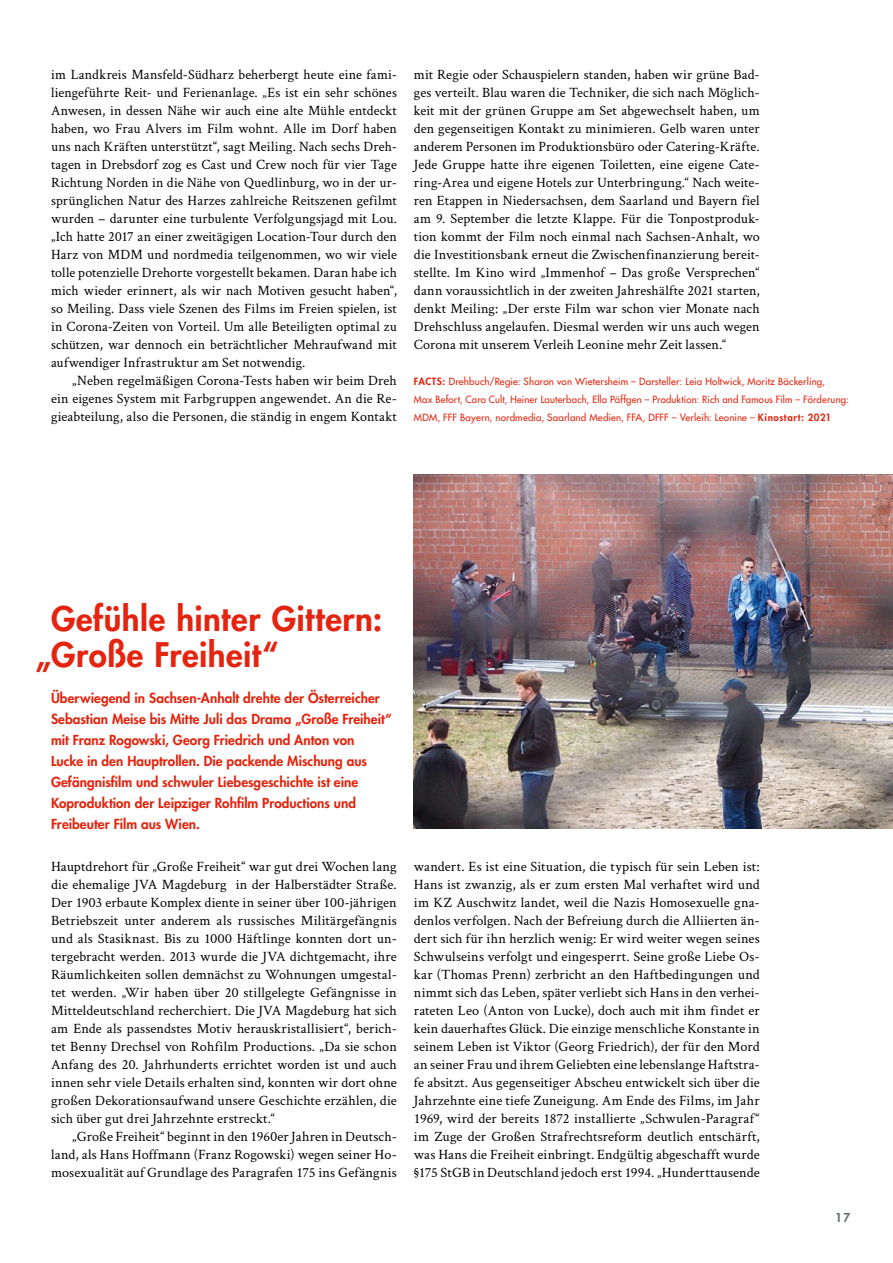
<style>
.page{position:relative;width:893px;height:1263px;background:#fff}
.page>*{position:absolute;margin:0;border:0;box-sizing:border-box;transform-origin:0 0}
._3_Head_groß{font:800 33px/36px "Futura Std";letter-spacing:.015em;color:#e4240e}
.Text_mit_Einzug{font:14.25px/18px "Crimson Text";letter-spacing:.01em;color:#000;text-align:justify}
.Text{font:14.25px/18px "Crimson Text";letter-spacing:.01em;color:#000;text-align:justify}
.Teaser_NEU{font:800 13.5px/21px "Futura Std";letter-spacing:.005em;color:#e4240e}
.t1{font:800 12px "Futura Std";color:#677169}
.F_Fördersumme{font:500 9.75px/18px "Futura Std";letter-spacing:.02em;color:#e4240e}
.s1{font-weight:800}
</style>
<div class="page">
<img style="left:414px;top:475px;width:479px;height:354px">
<p class="Text_mit_Einzug" style="left:51px;top:64px;width:347px">im Landkreis Mansfeld-Südharz beherbergt heute eine fami&shy;liengeführte Reit- und Ferienanlage. „Es ist ein sehr schönes Anwesen, in dessen Nähe wir auch eine alte Mühle entdeckt haben, wo Frau Alvers im Film wohnt. Alle im Dorf haben uns nach Kräften unterstützt“, sagt Meiling. Nach sechs Dreh&shy;tagen in Drebsdorf zog es Cast und Crew noch für vier Tage Richtung Norden in die Nähe von Quedlinburg, wo in der ur&shy;sprünglichen Natur des Harzes zahlreiche Reitszenen gefilmt wurden – darunter eine turbulente Verfolgungsjagd mit Lou. „Ich hatte 2017 an einer zweitägigen Location-Tour durch den Harz von MDM und nordmedia teilgenommen, wo wir viele tolle potenzielle Drehorte vorgestellt bekamen. Daran habe ich mich wieder erinnert, als wir nach Motiven gesucht haben“, so Meiling. Dass viele Szenen des Films im Freien spielen, ist in Corona-Zeiten von Vorteil. Um alle Beteiligten optimal zu schützen, war dennoch ein beträchtlicher Mehraufwand mit aufwendiger Infrastruktur am Set notwendig.</p>
<p class="Text_mit_Einzug" style="left:51px;top:370px;width:347px;text-indent:21px">„Neben regelmäßigen Corona-Tests haben wir beim Dreh ein eigenes System mit Farbgruppen angewendet. An die Re&shy;gieabteilung, also die Personen, die ständig in engem Kontakt</p>
<p class="Text_mit_Einzug" style="left:414px;top:64px;width:347px">mit Regie oder Schauspielern standen, haben wir grüne Bad&shy;ges verteilt. Blau waren die Techniker, die sich nach Möglich&shy;keit mit der grünen Gruppe am Set abgewechselt haben, um den gegenseitigen Kontakt zu minimieren. Gelb waren unter anderem Personen im Produktionsbüro oder Catering-Kräfte.<br>Jede Gruppe hatte ihre eigenen Toiletten, eine eigene Cate&shy;ring-Area und eigene Hotels zur Unterbringung.“ Nach weite&shy;ren Etappen in Niedersachsen, dem Saarland und Bayern fiel am 9. September die letzte Klappe. Für die Tonpostproduk&shy;tion kommt der Film noch einmal nach Sachsen-Anhalt, wo die Investitionsbank erneut die Zwischenfinanzierung bereit&shy;stellte. Im Kino wird „Immenhof – Das große Versprechen“ dann voraussichtlich in der zweiten Jahreshälfte 2021 starten, denkt Meiling: „Der erste Film war schon vier Monate nach Drehschluss angelaufen. Diesmal werden wir uns auch wegen Corona mit unserem Verleih Leonine mehr Zeit lassen.“</p>
<p class="F_Fördersumme" style="left:414px;top:372px;width:436px"><span class="s1">FACTS:</span> Drehbuch/Regie: Sharon von Wietersheim – Darsteller: Leia Holtwick, Moritz Bäckerling,<br>Max Befort, Caro Cult, Heiner Lauterbach, Ella Päffgen – Produktion: Rich and Famous Film – Förderung:<br>MDM, FFF Bayern, nordmedia, Saarland Medien, FFA, DFFF – Verleih: Leonine – <span class="s1">Kinostart: 2021</span></p>
<p class="_3_Head_groß" style="left:36px;top:601px;width:348px;text-indent:15px">Gefühle hinter Gittern: „Große Freiheit“</p>
<p class="Teaser_NEU" style="left:51px;top:687px;width:342px">Überwiegend in Sachsen-Anhalt drehte der Österreicher Sebastian Meise bis Mitte Juli das Drama „Große Freiheit“ mit Franz Rogowski, Georg Friedrich und Anton von<br>Lucke in den Hauptrollen. Die packende Mischung aus Gefängnisfilm und schwuler Liebesgeschichte ist eine Koproduktion der Leipziger Rohfilm Productions und Freibeuter Film aus Wien.</p>
<p class="Text" style="left:51px;top:856px;width:347px">Hauptdrehort für „Große Freiheit“ war gut drei Wochen lang die ehemalige JVA Magdeburg in der Halberstädter Straße.<br>Der 1903 erbaute Komplex diente in seiner über 100-jährigen Betriebszeit unter anderem als russisches Militärgefängnis und als Stasiknast. Bis zu 1000 Häftlinge konnten dort un&shy;tergebracht werden. 2013 wurde die JVA dichtgemacht, ihre Räumlichkeiten sollen demnächst zu Wohnungen umgestal&shy;tet werden. „Wir haben über 20 stillgelegte Gefängnisse in Mitteldeutschland recherchiert. Die JVA Magdeburg hat sich am Ende als passendstes Motiv herauskristallisiert“, berich&shy;tet Benny Drechsel von Rohfilm Productions. „Da sie schon Anfang des 20. Jahrhunderts errichtet worden ist und auch innen sehr viele Details erhalten sind, konnten wir dort ohne großen Dekorationsaufwand unsere Geschichte erzählen, die sich über gut drei Jahrzehnte erstreckt.“</p>
<p class="Text_mit_Einzug" style="left:51px;top:1126px;width:347px;text-indent:21px">„Große Freiheit“ beginnt in den 1960er Jahren in Deutsch&shy;land, als Hans Hoffmann (Franz Rogowski) wegen seiner Ho&shy;mosexualität auf Grundlage des Paragrafen 175 ins Gefängnis</p>
<p class="Text_mit_Einzug" style="left:414px;top:856px;width:347px">wandert. Es ist eine Situation, die typisch für sein Leben ist:<br>Hans ist zwanzig, als er zum ersten Mal verhaftet wird und im KZ Auschwitz landet, weil die Nazis Homosexuelle gna&shy;denlos verfolgen. Nach der Befreiung durch die Alliierten än&shy;dert sich für ihn herzlich wenig: Er wird weiter wegen seines Schwulseins verfolgt und eingesperrt. Seine große Liebe Os&shy;kar (Thomas Prenn) zerbricht an den Haftbedingungen und nimmt sich das Leben, später verliebt sich Hans in den verhei&shy;rateten Leo (Anton von Lucke), doch auch mit ihm findet er kein dauerhaftes Glück. Die einzige menschliche Konstante in seinem Leben ist Viktor (Georg Friedrich), der für den Mord an seiner Frau und ihrem Geliebten eine lebenslange Haftstra&shy;fe absitzt. Aus gegenseitiger Abscheu entwickelt sich über die Jahrzehnte eine tiefe Zuneigung. Am Ende des Films, im Jahr 1969, wird der bereits 1872 installierte „Schwulen-Paragraf“ im Zuge der Großen Strafrechtsreform deutlich entschärft, was Hans die Freiheit einbringt. Endgültig abgeschafft wurde §175 StGB in Deutschland jedoch erst 1994. „Hunderttausende</p>
<p class="t1" style="left:835px;top:1210px;width:17px">17</p>
</div>
